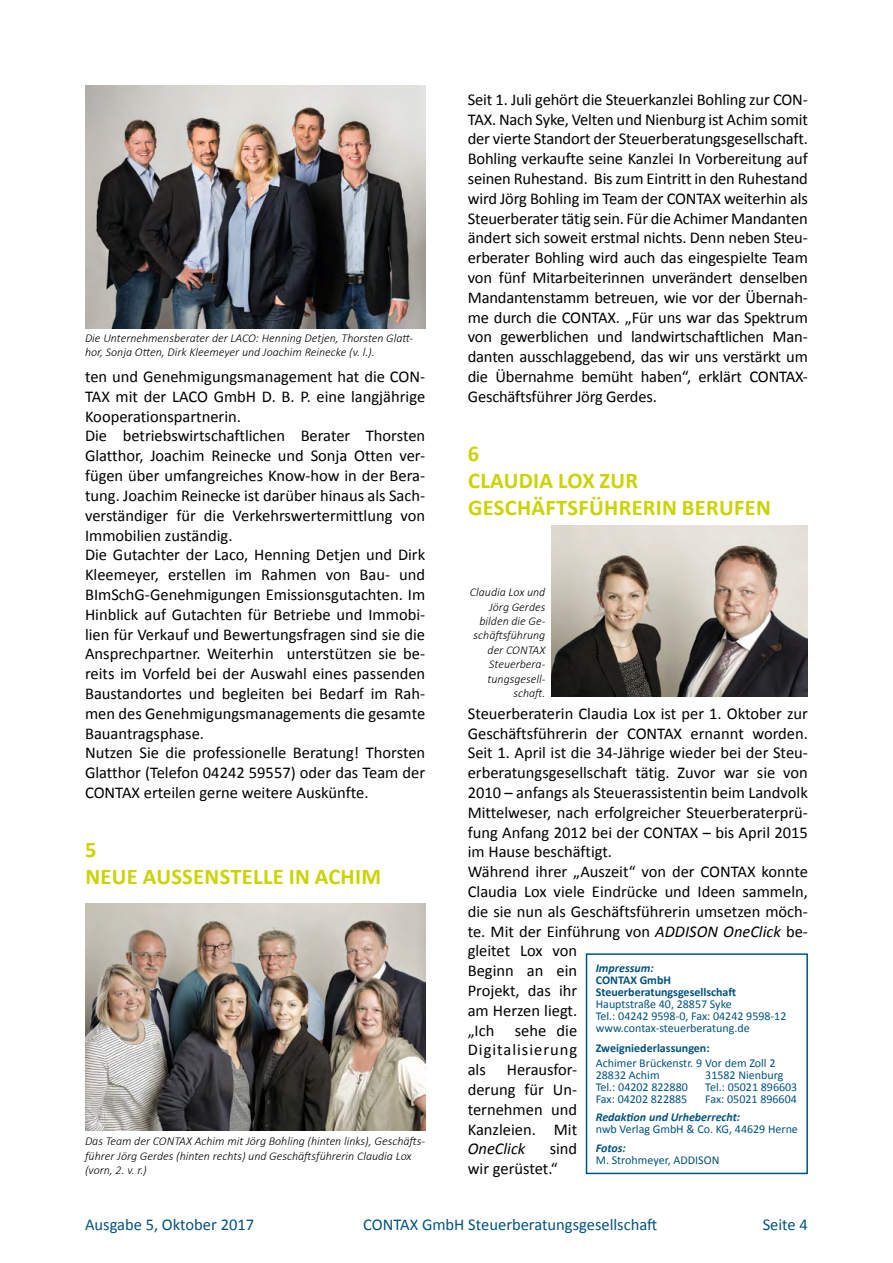
<style>
.page{position:relative;width:893px;height:1263px;background:#fff}
.page>*{position:absolute;margin:0;border:0;box-sizing:border-box;transform-origin:0 0}
.t1{font:700 22.5px/27px "Calibri";letter-spacing:.015em;color:#cbd300}
.t2{font:16.5px/19.8px "Calibri";color:#000}
.t3{font:16.5px "Calibri";color:#005380}
.t4{font:italic 16.5px "Calibri";color:#000}
.t5{font:italic 300 12px/14.4px "Calibri";color:#000}
.t6{font:12px/12px "Calibri";color:#005380}
.t7{font:700 12px/12px "Calibri";color:#005380}
.t8{font:italic 700 12px "Calibri";color:#005380}
.s1{font-style:italic}
</style>
<div class="page">
<img style="left:85px;top:903px;width:340px;height:227px">
<img style="left:85px;top:85px;width:340px;height:243px">
<img style="left:551px;top:526px;width:257px;height:171px">
<div style="left:586px;top:953px;width:222px;height:221px;border:2px solid #005380"></div>
<p class="t5" style="left:85px;top:331px;width:330px">Die Unternehmensberater der LACO: Henning Detjen, Thorsten Glatt&shy;hor, Sonja Otten, Dirk Kleemeyer und Joachim Reinecke (v. l.).</p>
<p class="t2" style="left:85px;top:367px;width:342px">ten und Genehmigungsmanagement hat die CON-TAX mit der LACO GmbH D. B. P. eine langjährige Kooperationspartnerin.<br>Die betriebswirtschaftlichen Berater Thorsten Glatthor, Joachim Reinecke und Sonja Otten ver&shy;fügen über umfangreiches Know-how in der Bera&shy;tung. Joachim Reinecke ist darüber hinaus als Sach&shy;verständiger für die Verkehrswertermittlung von Immobilien zuständig.<br>Die Gutachter der Laco, Henning Detjen und Dirk Kleemeyer, erstellen im Rahmen von Bau- und BImSchG-Genehmigungen Emissionsgutachten. Im Hinblick auf Gutachten für Betriebe und Immobi&shy;lien für Verkauf und Bewertungsfragen sind sie die Ansprechpartner. Weiterhin unterstützen sie be&shy;reits im Vorfeld bei der Auswahl eines passenden Baustandortes und begleiten bei Bedarf im Rah&shy;men des Genehmigungsmanagements die gesamte Bauantragsphase.<br>Nutzen Sie die professionelle Beratung! Thorsten Glatthor (Telefon 04242 59557) oder das Team der CONTAX erteilen gerne weitere Auskünfte.</p>
<h1 class="t1" style="left:85px;top:836px;width:298px">5<br>NEUE AUSSENSTELLE IN ACHIM</h1>
<p class="t5" style="left:85px;top:1134px;width:341px">Das Team der CONTAX Achim mit Jörg Bohling (hinten links), Geschäfts&shy;führer Jörg Gerdes (hinten rechts) und Geschäftsführerin Claudia Lox (vorn, 2. v. r.)</p>
<p class="t2" style="left:468px;top:90px;width:342px;text-align:justify">Seit 1. Juli gehört die Steuerkanzlei Bohling zur CON-TAX. Nach Syke, Velten und Nienburg ist Achim somit der vierte Standort der Steuerberatungsgesellschaft.<br>Bohling verkaufte seine Kanzlei In Vorbereitung auf seinen Ruhestand. Bis zum Eintritt in den Ruhestand wird Jörg Bohling im Team der CONTAX weiterhin als Steuerberater tätig sein. Für die Achimer Mandanten ändert sich soweit erstmal nichts. Denn neben Steu&shy;erberater Bohling wird auch das eingespielte Team von fünf Mitarbeiterinnen unverändert denselben Mandantenstamm betreuen, wie vor der Übernah&shy;me durch die CONTAX. „Für uns war das Spektrum von gewerblichen und landwirtschaftlichen Man&shy;danten ausschlaggebend, das wir uns verstärkt um die Übernahme bemüht haben“, erklärt CONTAX-Geschäftsführer Jörg Gerdes.</p>
<h1 class="t1" style="left:468px;top:440px;width:305px">6<br>CLAUDIA LOX ZUR<br>GESCHÄFTSFÜHRERIN BERUFEN</h1>
<p class="t5" style="left:470px;top:585px;width:77px;text-align:right">Claudia Lox und<br>Jörg Gerdes bilden die Ge&shy;schäftsführung der CONTAX<br>Steuerbera&shy;tungsgesell&shy;schaft.</p>
<p class="t2" style="left:468px;top:703px;width:342px">Steuerberaterin Claudia Lox ist per 1. Oktober zur Geschäftsführerin der CONTAX ernannt worden.<br>Seit 1. April ist die 34-Jährige wieder bei der Steu&shy;erberatungsgesellschaft tätig. Zuvor war sie von 2010 – anfangs als Steuerassistentin beim Landvolk Mittelweser, nach erfolgreicher Steuerberaterprü&shy;fung Anfang 2012 bei der CONTAX – bis April 2015 im Hause beschäftigt.<br>Während ihrer „Auszeit“ von der CONTAX konnte Claudia Lox viele Eindrücke und Ideen sammeln, die sie nun als Geschäftsführerin umsetzen möch&shy;te. Mit der Einführung von <span class="s1">ADDISON OneClick</span> be&shy;gleitet Lox von<br>Beginn an ein<br>Projekt, das ihr<br>am Herzen liegt.<br>„Ich sehe die<br>Digitalisierung<br>als</p>
<p class="t8" style="left:596px;top:961px;width:60px">Impressum:</p>
<p class="t7" style="left:596px;top:974px;width:142px">CONTAX GmbH<br>Steuerberatungsgesellschaft</p>
<p class="t6" style="left:596px;top:998px;width:192px">Hauptstraße 40, 28857 Syke<br>Tel.: 04242 9598-0, Fax: 04242 9598-12 www.contax-steuerberatung.de</p>
<p class="t7" style="left:596px;top:1042px;width:115px">Zweigniederlassungen:</p>
<p class="t6" style="left:596px;top:1057px;width:181px">Achimer Brückenstr. 9 Vor dem Zoll 2<br>28832 Achim<br>Tel.: 04202 822880<br>Fax: 04202 822885</p>
<p class="t2" style="left:468px;top:1060px;width:111px;text-align:justify;text-indent:39px">Herausfor&shy;derung für Un&shy;ternehmen und Kanzleien. Mit</p>
<p class="t4" style="left:468px;top:1138px;width:59px">OneClick</p>
<p class="t6" style="left:705px;top:1069px;width:94px">31582 Nienburg<br>Tel.: 05021 896603<br>Fax: 05021 896604</p>
<p class="t8" style="left:596px;top:1109px;width:146px">Redaktion und Urheberrecht:</p>
<p class="t6" style="left:596px;top:1123px;width:204px">nwb Verlag GmbH &amp; Co. KG, 44629 Herne</p>
<p class="t8" style="left:596px;top:1140px;width:32px">Fotos:</p>
<p class="t6" style="left:596px;top:1154px;width:125px">M. Strohmeyer, ADDISON</p>
<p class="t2" style="left:468px;top:1139px;width:111px;text-indent:82px">sind wir gerüstet.“</p>
<p class="t3" style="left:85px;top:1214px;width:171px">Ausgabe 5, Oktober 2017</p>
<p class="t3" style="left:363px;top:1214px;width:296px">CONTAX GmbH Steuerberatungsgesellschaft</p>
<p class="t3" style="left:763px;top:1214px;width:47px">Seite 4</p>
</div>
